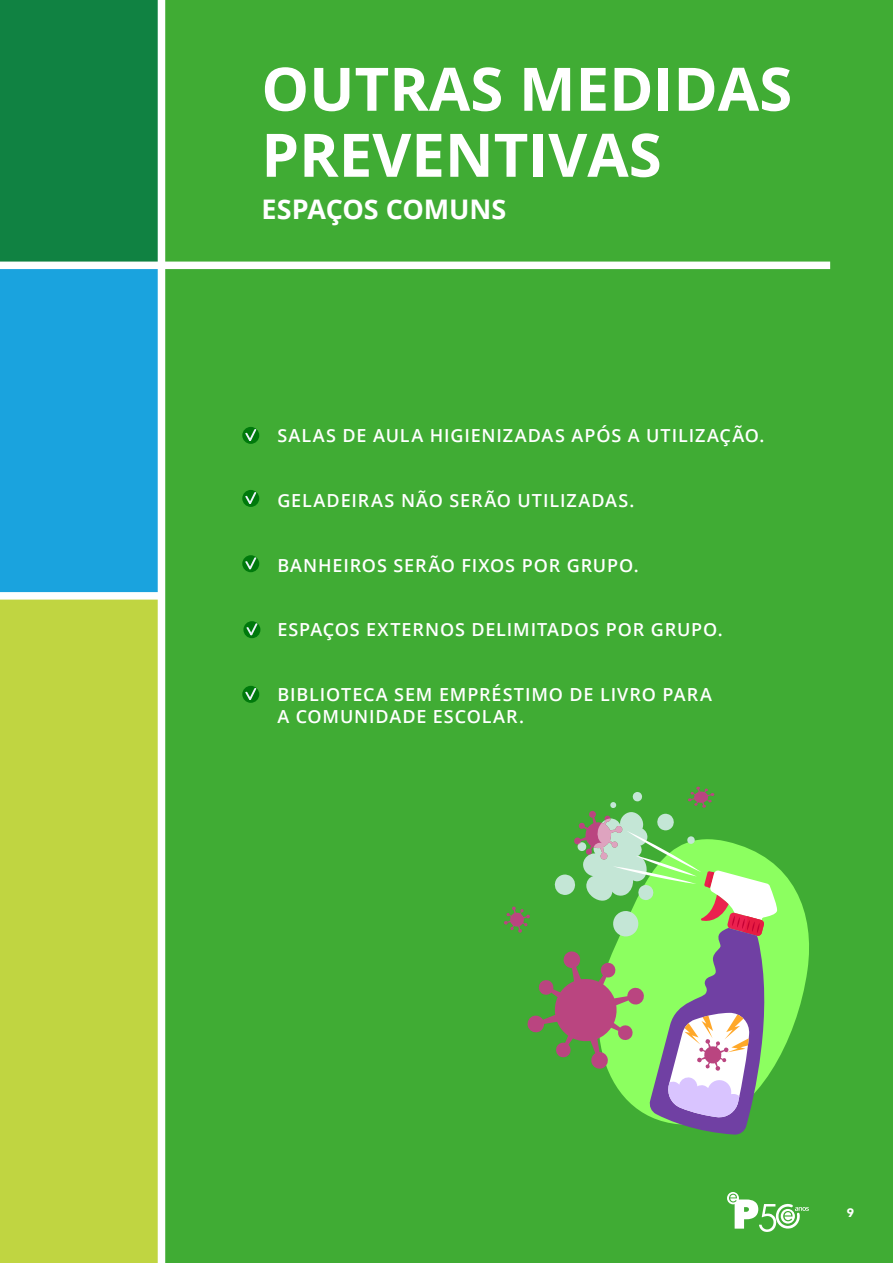
<style>
.page{position:relative;width:893px;height:1263px;background:#fff}
.page>*{position:absolute;margin:0;border:0;box-sizing:border-box;transform-origin:0 0}
.t1{font:700 60px/66px "Open Sans";color:#fff}
.t2{font:700 27px "Open Sans";letter-spacing:-.005em;color:#fff}
.t3{font:600 18px/21.6px "Open Sans";letter-spacing:.05em;color:#fff}
.t4{font:700 12px "Azo Sans";color:#fff}
</style>
<div class="page">
<div style="left:0;top:265px;width:163px;height:331px;background:#1aa3de"></div>
<div style="left:0;top:0;width:161px;height:265px;background:#108242"></div>
<div style="left:0;top:596px;width:270px;height:667px;background:#c0d541"></div>
<div style="left:162px;top:0;width:731px;height:1263px;background:#40ac34"></div>
<div style="left:158px;top:0;width:7px;height:1263px;background:#fff"></div>
<div style="left:0;top:262px;width:830px;height:7px;background:#fff"></div>
<div style="left:0;top:592px;width:163px;height:8px;background:#fff"></div>
<svg style="left:727px;top:1192px;width:82px;height:40px"></svg>
<div style="left:242px;top:427px;width:17px;height:17px;background:#00790c;border-radius:9px"></div>
<svg style="left:245px;top:429px;width:11px;height:12px"></svg>
<div style="left:242px;top:490px;width:17px;height:17px;background:#00790c;border-radius:9px"></div>
<svg style="left:245px;top:492px;width:11px;height:12px"></svg>
<div style="left:242px;top:555px;width:17px;height:17px;background:#00790c;border-radius:9px"></div>
<svg style="left:245px;top:557px;width:11px;height:12px"></svg>
<div style="left:242px;top:686px;width:17px;height:17px;background:#00790c;border-radius:9px"></div>
<svg style="left:245px;top:688px;width:11px;height:12px"></svg>
<svg style="left:778px;top:868px;width:31px;height:191px;fill:#8cff60"></svg>
<svg style="left:504px;top:786px;width:274px;height:349px"></svg>
<div style="left:243px;top:621px;width:17px;height:17px;background:#00790c;border-radius:9px"></div>
<svg style="left:246px;top:623px;width:12px;height:12px"></svg>
<h1 class="t1" style="left:261px;top:54px;width:532px">OUTRAS MEDIDAS<br>PREVENTIVAS</h1>
<h2 class="t2" style="left:261px;top:190px;width:246px">ESPAÇOS COMUNS</h2>
<p class="t3" style="left:277px;top:424px;width:489px">SALAS DE AULA HIGIENIZADAS APÓS A UTILIZAÇÃO.</p>
<p class="t3" style="left:277px;top:489px;width:359px">GELADEIRAS NÃO SERÃO UTILIZADAS.</p>
<p class="t3" style="left:277px;top:554px;width:363px">BANHEIROS SERÃO FIXOS POR GRUPO.</p>
<p class="t3" style="left:277px;top:619px;width:447px">ESPAÇOS EXTERNOS DELIMITADOS POR GRUPO.</p>
<p class="t3" style="left:277px;top:684px;width:436px">BIBLIOTECA SEM EMPRÉSTIMO DE LIVRO PARA<br>A COMUNIDADE ESCOLAR.</p>
<p class="t4" style="left:847px;top:1204px;width:9px">9</p>
</div>
